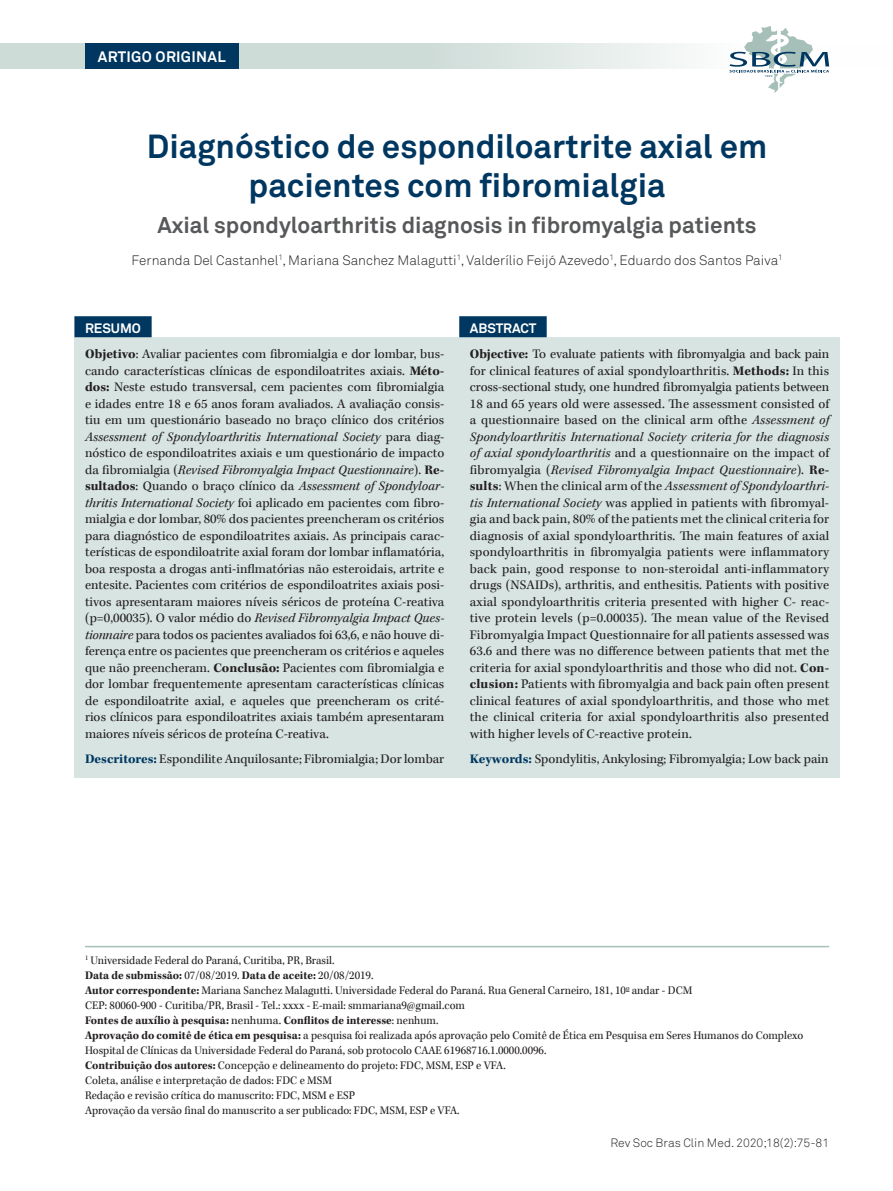
<style>
.page{position:relative;width:893px;height:1191px;background:#fff}
.page>*{position:absolute;margin:0;border:0;box-sizing:border-box;transform-origin:0 0}
.t1{font:700 33px/39.6px "Akkurat Pro";color:#003760;text-align:center}
.t2{font:700 22.5px "Akkurat Pro";color:#57585a}
.t3{font:700 15px "Akkurat Pro";letter-spacing:.02em;color:#fff}
.t4{font:13.5px/16.5px "Kepler Std";color:#231f20;text-align:justify}
.t5{font:13.5px "Akkurat Light Pro";color:#231f20}
.t6{font:700 13.5px "Akkurat Pro";color:#fff}
.t7{font:12px/15px "Kepler Std";color:#231f20;scale:.95 1}
.t8{font:12px "Akkurat Light Pro";color:#231f20}
.s1{font-weight:700}
.s2{font-style:italic}
.s3{font-weight:700;color:#003760}
</style>
<div class="page">
<svg style="left:0;top:43px;width:830px;height:26px;background:#d9e4e1"></svg>
<div style="left:85px;top:43px;width:153px;height:26px;background:#003760"></div>
<svg style="left:729px;top:26px;width:100px;height:67px"></svg>
<div style="left:74px;top:337px;width:766px;height:440px;background:#d7e4e1"></div>
<hr style="left:85px;top:946px;width:744px;height:1px;background:#a6c0b9">
<div style="left:74px;top:316px;width:78px;height:21px;background:#003760"></div>
<div style="left:459px;top:316px;width:88px;height:21px;background:#003760"></div>
<p class="t3" style="left:98px;top:47px;width:129px">ARTIGO ORIGINAL</p>
<h1 class="t1" style="left:147px;top:127px;width:622px">Diagnóstico de espondiloartrite axial em pacientes com fibromialgia</h1>
<h2 class="t2" style="left:158px;top:211px;width:601px">Axial spondyloarthritis diagnosis in fibromyalgia patients</h2>
<p class="t5" style="left:132px;top:252px;width:653px">Fernanda Del Castanhel<sup>1</sup>, Mariana Sanchez Malagutti<sup>1</sup>, Valderílio Feijó Azevedo<sup>1</sup>, Eduardo dos Santos Paiva<sup>1</sup></p>
<p class="t6" style="left:85px;top:320px;width:57px">RESUMO</p>
<p class="t4" style="left:85px;top:346px;width:361px"><span class="s1">Objetivo</span>: Avaliar pacientes com fibromialgia e dor lombar, bus&shy;cando características clínicas de espondiloatrites axiais. <span class="s1">Méto&shy;dos:</span> Neste estudo transversal, cem pacientes com fibromialgia e idades entre 18 e 65 anos foram avaliados. A avaliação consis&shy;tiu em um questionário baseado no braço clínico dos critérios <span class="s2">Assessment of Spondyloarthritis International Society</span> para diag&shy;nóstico de espondiloatrites axiais e um questionário de impacto da fibromialgia (<span class="s2">Revised Fibromyalgia Impact Questionnaire</span>). <span class="s1">Re&shy;sultados</span>: Quando o braço clínico da <span class="s2">Assessment of Spondyloar&shy;thritis International Society</span> foi aplicado em pacientes com fibro&shy;mialgia e dor lombar, 80% dos pacientes preencheram os critérios para diagnóstico de espondiloatrites axiais. As principais carac&shy;terísticas de espondiloatrite axial foram dor lombar inflamatória, boa resposta a drogas anti-inflmatórias não esteroidais, artrite e entesite. Pacientes com critérios de espondiloatrites axiais posi&shy;tivos apresentaram maiores níveis séricos de proteína C-reativa (p=0,00035). O valor médio do <span class="s2">Revised Fibromyalgia Impact Ques&shy;tionnaire</span> para todos os pacientes avaliados foi 63,6, e não houve di&shy;ferença entre os pacientes que preencheram os critérios e aqueles que não preencheram. <span class="s1">Conclusão:</span> Pacientes com fibromialgia e dor lombar frequentemente apresentam características clínicas de espondiloatrite axial, e aqueles que preencheram os crité&shy;rios clínicos para espondiloatrites axiais também apresentaram maiores níveis séricos de proteína C-reativa.</p>
<p class="t4" style="left:85px;top:750px;width:361px"><span class="s3">Descritores:</span> Espondilite Anquilosante; Fibromialgia; Dor lombar</p>
<p class="t6" style="left:470px;top:320px;width:68px">ABSTRACT</p>
<p class="t4" style="left:470px;top:346px;width:361px"><span class="s1">Objective:</span> To evaluate patients with fibromyalgia and back pain for clinical features of axial spondyloarthritis. <span class="s1">Methods:</span> In this cross-sectional study, one hundred fibromyalgia patients between 18 and 65 years old were assessed. The assessment consisted of a questionnaire based on the clinical arm ofthe <span class="s2">Assessment of Spondyloarthritis International Society criteria for the diagnosis of axial spondyloarthritis</span> and a questionnaire on the impact of fibromyalgia (<span class="s2">Revised Fibromyalgia Impact Questionnaire</span>). <span class="s1">Re&shy;sults</span>: When the clinical arm of the <span class="s2">Assessment of Spondyloarthri&shy;tis International Society</span> was applied in patients with fibromyal&shy;gia and back pain, 80% of the patients met the clinical criteria for diagnosis of axial spondyloarthritis. The main features of axial spondyloarthritis in fibromyalgia patients were inflammatory back pain, good response to non-steroidal anti-inflammatory drugs (NSAIDs), arthritis, and enthesitis. Patients with positive axial spondyloarthritis criteria presented with higher C- reac&shy;tive protein levels (p=0.00035). The mean value of the Revised Fibromyalgia Impact Questionnaire for all patients assessed was 63.6 and there was no difference between patients that met the criteria for axial spondyloarthritis and those who did not. <span class="s1">Con&shy;clusion:</span> Patients with fibromyalgia and back pain often present clinical features of axial spondyloarthritis, and those who met the clinical criteria for axial spondyloarthritis also presented with higher levels of C-reactive protein.</p>
<p class="t4" style="left:470px;top:750px;width:360px"><span class="s3">Keywords:</span> Spondylitis, Ankylosing; Fibromyalgia; Low back pain</p>
<p class="t7" style="left:85px;top:953px;width:757px"><sup>1</sup> Universidade Federal do Paraná, Curitiba, PR, Brasil.<br><span class="s1">Data de submissão:</span> 07/08/2019. <span class="s1">Data de aceite:</span> 20/08/2019.<br><span class="s1">Autor correspondente:</span> Mariana Sanchez Malagutti. Universidade Federal do Paraná. Rua General Carneiro, 181, 10<sup>o</sup> andar - DCM<br>CEP: 80060-900 - Curitiba/PR, Brasil - Tel.: xxxx - E-mail: smmariana9@gmail.com<br><span class="s1">Fontes de auxílio à pesquisa:</span> nenhuma. <span class="s1">Conflitos de interesse</span>: nenhum.<br><span class="s1">Aprovação do comitê de ética em pesquisa:</span> a pesquisa foi realizada após aprovação pelo Comitê de Ética em Pesquisa em Seres Humanos do Complexo Hospital de Clínicas da Universidade Federal do Paraná, sob protocolo CAAE 61968716.1.0000.0096.<br><span class="s1">Contribuição dos autores:</span> Concepção e delineamento do projeto: FDC, MSM, ESP e VFA.<br>Coleta, análise e interpretação de dados: FDC e MSM<br>Redação e revisão crítica do manuscrito: FDC, MSM e ESP<br>Aprovação da versão final do manuscrito a ser publicado: FDC, MSM, ESP e VFA.</p>
<p class="t8" style="left:610px;top:1135px;width:220px">Rev Soc Bras Clin Med. 2020;18(2):75-81</p>
</div>
